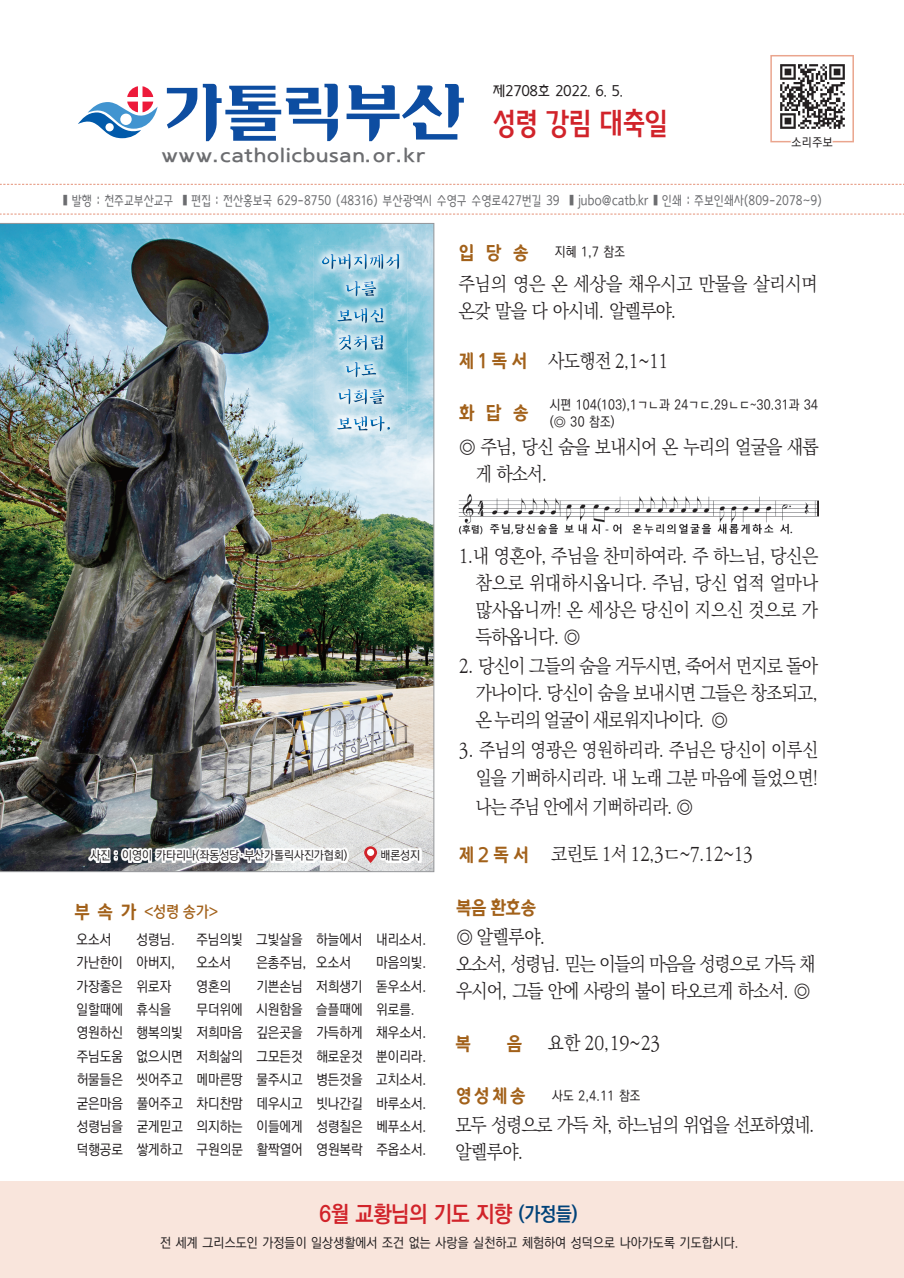
<style>
.page{position:relative;width:904px;height:1278px;background:#fff}
.page>*{position:absolute;margin:0;border:0;box-sizing:border-box;transform-origin:0 0}
.t1{font:30px "KBI Zgo B";letter-spacing:-.03em;color:#d1232a;scale:.9 1}
.t2{font:700 22.5px "Ko Pub Dotum";letter-spacing:-.02em;color:#d1232a;scale:.93 1}
.t3{font:21px "Yi Sun Shin Dotum B";color:#a2611a;scale:.88 1}
.t4{font:19.5px "Yi Sun Shin Dotum B";letter-spacing:.06em;color:#6c6d70;scale:1.06 1}
.t5{font:300 19.2px/27px "Ko Pub Batang";letter-spacing:-.04em;color:#231f20;text-align:justify;scale:.9 1}
.t6{font:300 19.2px/27px "Ko Pub Batang";letter-spacing:-.04em;color:#231f20}
.t7{font:300 19.2px/27px "Ko Pub Batang";letter-spacing:-.01em;color:#231f20;scale:.9 1}
.t8{font:300 19.2px/27px "Ko Pub Batang";letter-spacing:-.06em;color:#231f20;scale:.9 1}
.t9{font:18px "Yi Sun Shin Dotum M";color:#a2611a;scale:.88 1}
.t10{font:15px "KBI Zgo R";letter-spacing:-.03em;color:#231f20}
.t11{font:500 14.25px/23.4px "Ko Pub Dotum";color:#231f20;scale:.93 1}
.t12{font:13.5px "KBI Zgo R";color:#6c6d70;scale:.35 1}
.t13{font:500 13.5px/16.2px "Ko Pub Dotum";letter-spacing:.01em;color:#231f20;scale:.9 1}
.t14{font:500 13.5px "Ko Pub Dotum";letter-spacing:.01em;color:#231f20;scale:.93 1}
.t15{font:500 12px "Ko Pub Dotum";color:#231f20;scale:.95 1}
.s1{font-family:"Yi Sun Shin Dotum B";font-weight:400;font-size:21px;color:#a2611a}
.s2{font-family:"Yi Sun Shin Dotum B";font-size:21px}
.s3{font-size:19.5px;color:#004279}
</style>
<div class="page">
<svg style="left:770px;top:55px;width:84px;height:87px"></svg>
<svg style="left:167px;top:88px;width:30px;height:41px"></svg>
<svg style="left:346px;top:84px;width:118px;height:57px"></svg>
<svg style="left:203px;top:84px;width:135px;height:57px"></svg>
<svg style="left:78px;top:86px;width:80px;height:52px"></svg>
<img style="left:777px;top:62px;width:69px;height:69px">
<img style="left:790px;top:136px;width:43px;height:7px">
<img style="left:792px;top:141px;width:39px;height:1px">
<div style="left:0;top:1181px;width:904px;height:97px;background:#f9e5dc"></div>
<img style="left:0;top:223px;width:434px;height:649px">
<svg style="left:0;top:184px;width:904px;height:31px"></svg>
<img style="left:458px;top:494px;width:361px;height:41px">
<img style="left:314px;top:246px;width:93px;height:193px">
<img style="left:322px;top:254px;width:79px;height:15px">
<img style="left:345px;top:281px;width:32px;height:15px">
<img style="left:337px;top:308px;width:48px;height:15px">
<img style="left:338px;top:335px;width:47px;height:15px">
<img style="left:345px;top:362px;width:32px;height:15px">
<img style="left:338px;top:389px;width:47px;height:15px">
<img style="left:320px;top:416px;width:70px;height:15px">
<img style="left:89px;top:848px;width:332px;height:15px">
<svg style="left:364px;top:846px;width:13px;height:17px"></svg>
<div style="left:367px;top:849px;width:7px;height:7px;background:#fff;border-radius:50%"></div>
<h3 class="t4" style="left:162px;top:145px;width:250px">www.catholicbusan.or.kr</h3>
<p class="t10" style="left:492px;top:80px;width:132px">제2708호 2022. 6. 5.</p>
<h1 class="t1" style="left:492px;top:100px;width:196px">성령 강림 대축일</h1>
<p class="t15" style="left:791px;top:136px;width:45px">소리주보</p>
<p class="t12" style="left:63px;top:190px;width:2168px">▒ 발행 : 천주교부산교구 ▒ 편집 : 전산홍보국 629-8750 (48316) 부산광역시 수영구 수영로427번길 39 ▒ jubo@catb.kr ▒ 인쇄 : 주보인쇄사(809-2078~9)</p>
<p class="t13" style="left:458px;top:245px;width:186px"><span class="s1">입 당 송</span> 지혜 1,7 참조</p>
<h3 class="t7" style="left:458px;top:271px;width:400px">주님의 영은 온 세상을 채우시고 만물을 살리시며 온갖 말을 다 아시네. 알렐루야.</h3>
<h3 class="t5" style="left:458px;top:348px;width:234px"><span class="s1">제 1 독 서</span> 사도행전 2,1~11</h3>
<h3 class="t3" style="left:458px;top:402px;width:81px">화 답 송</h3>
<p class="t13" style="left:549px;top:397px;width:300px">시편 104(103),1ㄱㄴ과 24ㄱㄷ.29ㄴㄷ~30.31과 34 (◎ 30 참조)</p>
<h3 class="t6" style="left:475px;top:435px;width:344px;text-indent:-17px">◎ 주님, 당신 숨을 보내시어 온 누리의 얼굴을 새롭 게 하소서.</h3>
<p class="t15" style="left:90px;top:849px;width:272px">사진 : 이영이 카타리나(좌동성당·부산가톨릭사진가협회)</p>
<p class="t15" style="left:380px;top:849px;width:43px">배론성지</p>
<p class="t9" style="left:74px;top:902px;width:165px"><span class="s2">부 속 가</span> &lt;성령 송가&gt;</p>
<p class="t11" style="left:77px;top:928px;width:39px">오소서</p>
<p class="t11" style="left:136px;top:928px;width:43px">성령님.</p>
<p class="t11" style="left:196px;top:928px;width:249px">주님의빛 그빛살을 하늘에서 내리소서.</p>
<p class="t11" style="left:77px;top:951px;width:107px">가난한이 아버지,</p>
<p class="t11" style="left:196px;top:951px;width:39px">오소서</p>
<p class="t11" style="left:256px;top:951px;width:103px">은총주님, 오소서</p>
<p class="t11" style="left:376px;top:951px;width:55px">마음의빛.</p>
<p class="t11" style="left:77px;top:975px;width:103px">가장좋은 위로자</p>
<p class="t11" style="left:196px;top:975px;width:39px">영혼의</p>
<p class="t11" style="left:256px;top:975px;width:184px">기쁜손님 저희생기 돋우소서.</p>
<p class="t11" style="left:77px;top:998px;width:103px">일할때에 휴식을</p>
<p class="t11" style="left:77px;top:998px;width:378px;text-indent:120px">무더위에 시원함을 슬플때에 위로를. 영원하신 행복의빛 저희마음 깊은곳을 가득하게 채우소서. 주님도움 없으시면 저희삶의 그모든것 해로운것 뿐이리라. 허물들은 씻어주고 메마른땅 물주시고 병든것을 고치소서. 굳은마음 풀어주고 차디찬맘 데우시고 빗나간길 바루소서. 성령님을 굳게믿고 의지하는 이들에게 성령칠은 베푸소서. 덕행공로 쌓게하고 구원의문 활짝열어 영원복락 주옵소서.</p>
<h3 class="t5" style="left:475px;top:543px;width:382px;text-indent:-17px">1.내 영혼아, 주님을 찬미하여라. 주 하느님, 당신은 참으로 위대하시옵니다. 주님, 당신 업적 얼마나 많사옵니까! 온 세상은 당신이 지으신 것으로 가 득하옵니다. ◎</h3>
<h3 class="t5" style="left:475px;top:654px;width:382px;text-indent:-17px">2. 당신이 그들의 숨을 거두시면, 죽어서 먼지로 돌아 가나이다. 당신이 숨을 보내시면 그들은 창조되고, 온 누리의 얼굴이 새로워지나이다. ◎</h3>
<h3 class="t5" style="left:475px;top:736px;width:382px;line-height:28.5px;text-indent:-17px">3. 주님의 영광은 영원하리라. 주님은 당신이 이루신 일을 기뻐하시리라. 내 노래 그분 마음에 들었으면! 나는 주님 안에서 기뻐하리라. ◎</h3>
<h3 class="t5" style="left:458px;top:841px;width:328px"><span class="s1">제 2 독 서</span> 코린토 1서 12,3ㄷ~7.12~13</h3>
<h3 class="t3" style="left:456px;top:897px;width:93px">복음 환호송</h3>
<h3 class="t6" style="left:456px;top:924px;width:361px">◎ 알렐루야.<br>오소서, 성령님. 믿는 이들의 마음을 성령으로 가득 채 우시어, 그들 안에 사랑의 불이 타오르게 하소서. ◎</h3>
<h3 class="t3" style="left:455px;top:1033px;width:19px">복</h3>
<h3 class="t5" style="left:507px;top:1030px;width:172px"><span class="s1">음</span> 요한 20,19~23</h3>
<h3 class="t3" style="left:456px;top:1085px;width:81px">영 성 체 송</h3>
<p class="t13" style="left:552px;top:1088px;width:99px">사도 2,4.11 참조</p>
<h3 class="t8" style="left:455px;top:1112px;width:401px">모두 성령으로 가득 차, 하느님의 위업을 선포하였네. 알렐루야.</h3>
<h2 class="t2" style="left:319px;top:1202px;width:279px">6월 교황님의 기도 지향 <span class="s3">(가정들)</span></h2>
<p class="t14" style="left:160px;top:1236px;width:623px">전 세계 그리스도인 가정들이 일상생활에서 조건 없는 사랑을 실천하고 체험하여 성덕으로 나아가도록 기도합시다.</p>
</div>
